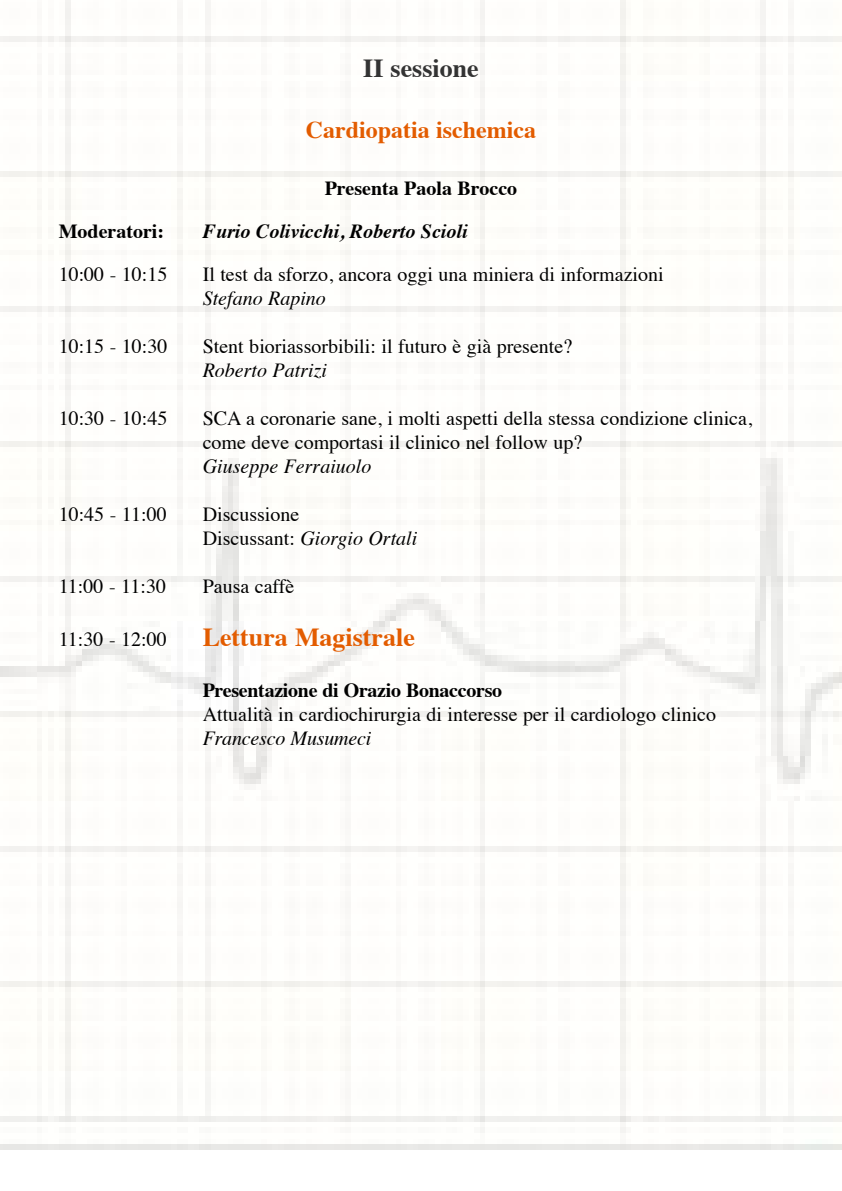
<style>
.page{position:relative;width:842px;height:1191px;background:#fff}
.page>*{position:absolute;margin:0;border:0;box-sizing:border-box;transform-origin:0 0}
.t1{font:700 26px "Times";color:#e35c00}
.t2{font:700 26px "Times";color:#333}
.t3{font:700 24px "Times";color:#e35c00}
.t4{font:20px/24px "Times";color:#000}
.t5{font:italic 20px "Times";color:#000}
.t6{font:700 20px "Times";letter-spacing:-.015em;color:#000}
.t7{font:italic 700 20px "Times";color:#000}
.s1{font-style:italic}
</style>
<div class="page">
<img style="left:0;top:0;width:842px;height:1149px">
<h1 class="t2" style="left:363px;top:57px;width:117px">II sessione</h1>
<p class="t3" style="left:306px;top:120px;width:232px">Cardiopatia ischemica</p>
<p class="t6" style="left:325px;top:180px;width:194px">Presenta Paola Brocco</p>
<p class="t6" style="left:59px;top:223px;width:107px">Moderatori:</p>
<p class="t7" style="left:203px;top:223px;width:266px">Furio Colivicchi, Roberto Scioli</p>
<p class="t4" style="left:59px;top:264px;width:110px">10:00 - 10:15</p>
<p class="t4" style="left:203px;top:264px;width:462px">Il test da sforzo, ancora oggi una miniera di informazioni</p>
<p class="t5" style="left:203px;top:290px;width:125px">Stefano Rapino</p>
<p class="t4" style="left:59px;top:336px;width:110px">10:15 - 10:30</p>
<p class="t4" style="left:203px;top:336px;width:371px">Stent bioriassorbibili: il futuro è già presente?</p>
<p class="t5" style="left:203px;top:362px;width:126px">Roberto Patrizi</p>
<p class="t4" style="left:59px;top:408px;width:110px">10:30 - 10:45</p>
<p class="t4" style="left:203px;top:408px;width:551px">SCA a coronarie sane, i molti aspetti della stessa condizione clinica, come deve comportasi il clinico nel follow up?</p>
<p class="t5" style="left:203px;top:458px;width:170px">Giuseppe Ferraiuolo</p>
<p class="t4" style="left:59px;top:504px;width:110px">10:45 - 11:00</p>
<p class="t4" style="left:203px;top:504px;width:216px">Discussione<br>Discussant: <span class="s1">Giorgio Ortali</span></p>
<p class="t4" style="left:59px;top:576px;width:109px">11:00 - 11:30</p>
<p class="t4" style="left:203px;top:576px;width:93px">Pausa caffè</p>
<p class="t4" style="left:59px;top:628px;width:110px">11:30 - 12:00</p>
<h1 class="t1" style="left:203px;top:626px;width:214px">Lettura Magistrale</h1>
<p class="t6" style="left:203px;top:681px;width:301px">Presentazione di Orazio Bonaccorso</p>
<p class="t4" style="left:203px;top:703px;width:515px">Attualità in cardiochirurgia di interesse per il cardiologo clinico</p>
<p class="t5" style="left:203px;top:729px;width:170px">Francesco Musumeci</p>
</div>
